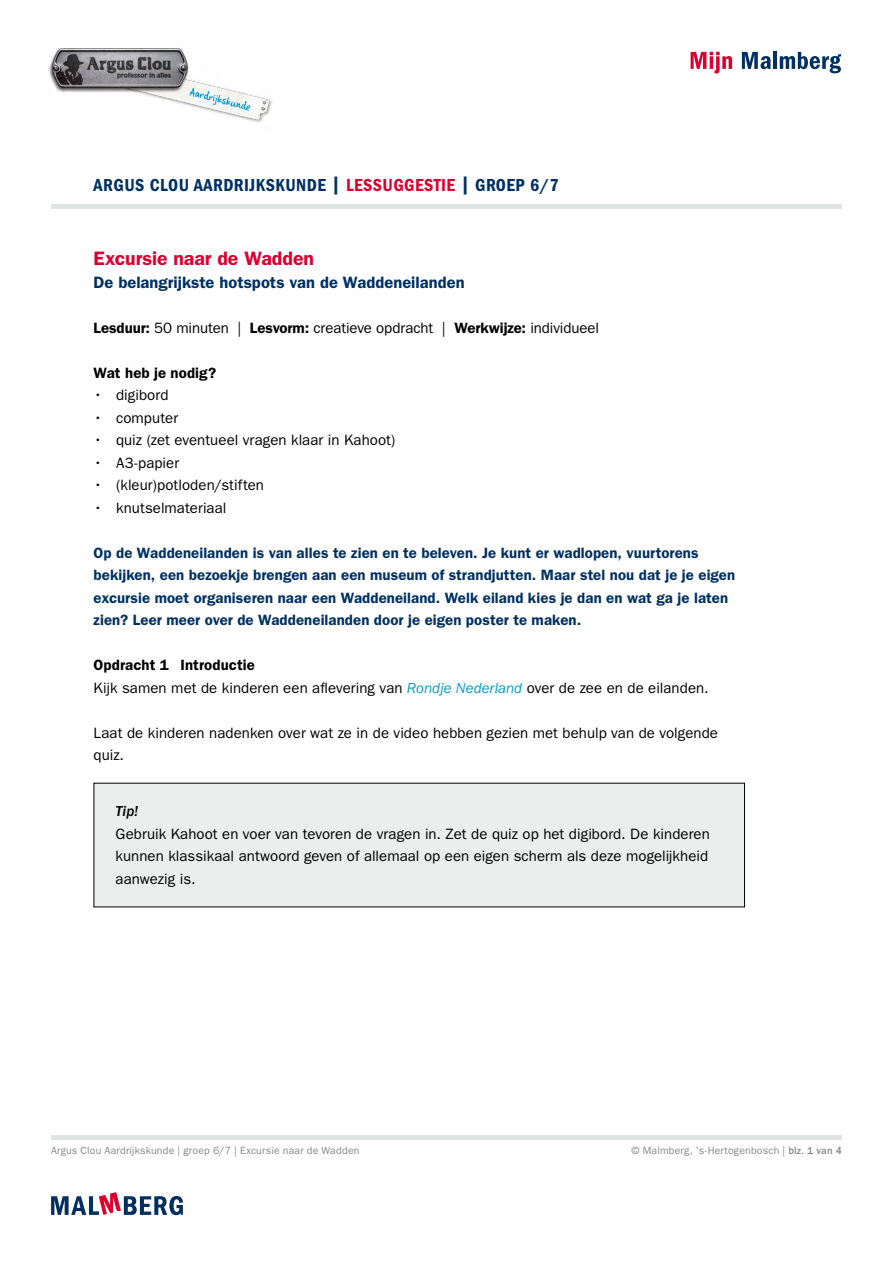
<style>
.page{position:relative;width:893px;height:1263px;background:#fff}
.page>*{position:absolute;margin:0;border:0;box-sizing:border-box;transform-origin:0 0}
.t1{font:600 19.5px "ITC Franklin Gothic Std";color:#da002f}
.t2{font:18px "ITC Franklin Gothic Std Dm Cd";letter-spacing:.025em;color:#003063}
.t3{font:600 16.5px "ITC Franklin Gothic Std";letter-spacing:.005em;color:#003063}
.t4{font:15px/22.5px "ITC Franklin Gothic Std";letter-spacing:.005em;color:#000}
.t5{font:600 15px/22.5px "ITC Franklin Gothic Std";letter-spacing:.005em;color:#003063}
.t6{font:600 15px "ITC Franklin Gothic Std";letter-spacing:.005em;color:#000}
.t7{font:15px "ITC Franklin Gothic Std Med It";color:#000}
.t8{font:10.5px "ITC Franklin Gothic Std";letter-spacing:.02em;color:#87888a}
.s1{color:#da002f}
.s2{font-weight:600}
.s3{font-style:italic;color:#009cc5}
.s4{font-weight:500}
</style>
<div class="page">
<hr style="left:51px;top:205px;width:791px;height:4px;background:#e3e4e4">
<svg style="left:691px;top:52px;width:41px;height:22px"></svg>
<svg style="left:742px;top:52px;width:29px;height:17px"></svg>
<hr style="left:773px;top:52px;width:4px;height:17px;background:#003063">
<svg style="left:780px;top:52px;width:61px;height:21px"></svg>
<img style="left:49px;top:48px;width:223px;height:75px">
<div style="left:51px;top:1135px;width:791px;height:5px;background:#e3e4e4"></div>
<svg style="left:51px;top:1192px;width:132px;height:23px"></svg>
<div style="left:94px;top:783px;width:650px;height:124px;background:#eceded"></div>
<p class="t2" style="left:94px;top:175px;width:467px">ARGUS CLOU AARDRIJKSKUNDE | <span class="s1">LESSUGGESTIE</span> | GROEP 6/7</p>
<h1 class="t1" style="left:94px;top:247px;width:222px">Excursie naar de Wadden</h1>
<p class="t3" style="left:94px;top:272px;width:373px">De belangrijkste hotspots van de Waddeneilanden</p>
<p class="t4" style="left:94px;top:316px;width:507px"><span class="s2">Lesduur:</span> 50 minuten | <span class="s2">Lesvorm:</span> creatieve opdracht | <span class="s2">Werkwijze:</span> individueel</p>
<p class="t6" style="left:94px;top:364px;width:124px">Wat heb je nodig?</p>
<p class="t4" style="left:94px;top:384px;width:76px">• digibord</p>
<p class="t4" style="left:94px;top:406px;width:86px">• computer</p>
<p class="t4" style="left:94px;top:429px;width:303px">• quiz (zet eventueel vragen klaar in Kahoot)</p>
<p class="t4" style="left:94px;top:451px;width:87px">• A3-papier</p>
<p class="t4" style="left:94px;top:474px;width:172px">• (kleur)potloden/stiften</p>
<p class="t4" style="left:94px;top:496px;width:134px">• knutselmateriaal</p>
<p class="t5" style="left:94px;top:541px;width:643px">Op de Waddeneilanden is van alles te zien en te beleven. Je kunt er wadlopen, vuurtorens bekijken, een bezoekje brengen aan een museum of strandjutten. Maar stel nou dat je je eigen excursie moet organiseren naar een Waddeneiland. Welk eiland kies je dan en wat ga je laten zien? Leer meer over de Waddeneilanden door je eigen poster te maken.</p>
<p class="t4" style="left:94px;top:654px;width:617px"><span class="s2">Opdracht 1 Introductie<br></span>Kijk samen met de kinderen een aflevering van <span class="s3">Rondje Nederland</span> over de zee en de eilanden.</p>
<p class="t4" style="left:94px;top:721px;width:626px">Laat de kinderen nadenken over wat ze in de video hebben gezien met behulp van de volgende quiz.</p>
<p class="t7" style="left:116px;top:803px;width:24px">Tip!</p>
<p class="t4" style="left:116px;top:823px;width:596px;text-align:justify">Gebruik Kahoot en voer van tevoren de vragen in. Zet de quiz op het digibord. De kinderen kunnen klassikaal antwoord geven of allemaal op een eigen scherm als deze mogelijkheid aanwezig is.</p>
<p class="t8" style="left:51px;top:1144px;width:310px">Argus Clou Aardrijkskunde | groep 6/7 | Excursie naar de Wadden</p>
<p class="t8" style="left:632px;top:1144px;width:212px">© Malmberg, 's-Hertogenbosch | <span class="s4">blz. 1 van 4</span></p>
</div>
